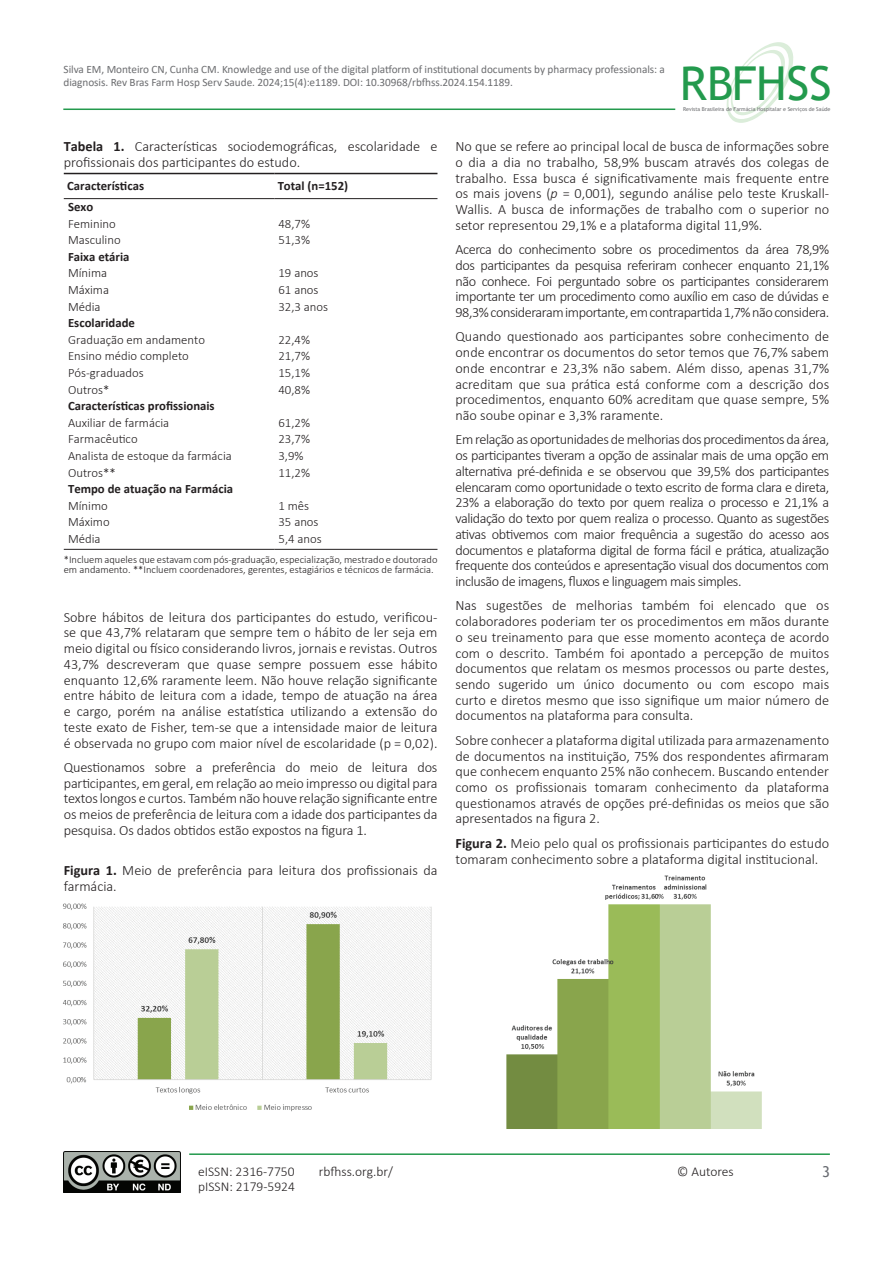
<style>
.page{position:relative;width:893px;height:1263px;background:#fff}
.page>*{position:absolute;margin:0;border:0;box-sizing:border-box;transform-origin:0 0}
.t1{font:46.8px "Trebuchet MS";color:#239a4d}
.t2{font:15px "Trebuchet MS";color:#6a6d73}
.t3{font:300 14.25px/15.8px "Calibri";color:#231f20;text-align:justify}
.t4{font:300 13.5px "Calibri";color:#231f20}
.t5{font:300 12.75px "Calibri";color:#231f20}
.t6{font:700 12.75px "Calibri";color:#231f20}
.t7{font:11.25px/12.8px "Calibri";letter-spacing:-.005em;color:#6c6d70}
.t8{font:300 10.5px/10.5px "Calibri";color:#231f20}
.t9{font:5.4px "Trebuchet MS";color:#6c6d70}
.s1{font-weight:700}
.s2{font-style:italic}
</style>
<div class="page">
<hr style="left:63px;top:109px;width:612px;height:1px;background:#239a4d">
<svg style="left:727px;top:42px;width:66px;height:81px"></svg>
<img style="left:64px;top:1152px;width:117px;height:41px">
<hr style="left:189px;top:1153px;width:641px;height:2px;background:#239a4d">
<svg style="left:64px;top:174px;width:373px;height:375px"></svg>
<svg style="left:64px;top:199px;width:373px;height:332px"></svg>
<hr style="left:64px;top:173px;width:210px;height:1px;background:#231f20">
<hr style="left:274px;top:173px;width:163px;height:1px;background:#231f20">
<hr style="left:64px;top:198px;width:210px;height:1px;background:#231f20">
<hr style="left:274px;top:198px;width:163px;height:1px;background:#231f20">
<hr style="left:64px;top:549px;width:210px;height:1px;background:#231f20">
<hr style="left:274px;top:549px;width:163px;height:1px;background:#231f20">
<img style="left:63px;top:903px;width:369px;height:209px">
<img style="left:506px;top:875px;width:256px;height:254px">
<p class="t7" style="left:64px;top:63px;width:603px">Silva EM, Monteiro CN, Cunha CM. Knowledge and use of the digital platform of institutional documents by pharmacy professionals: a diagnosis. Rev Bras Farm Hosp Serv Saude. 2024;15(4):e1189. DOI: 10.30968/rbfhss.2024.154.1189.</p>
<h1 class="t1" style="left:680px;top:54px;width:153px">RBFHSS</h1>
<p class="t9" style="left:683px;top:106px;width:149px">Revista Brasileira de Farmácia Hospitalar e Serviços de Saúde</p>
<p class="t3" style="left:64px;top:138px;width:375px"><span class="s1">Tabela 1.</span> Características sociodemográficas, escolaridade e profissionais dos participantes do estudo.</p>
<p class="t6" style="left:67px;top:177px;width:78px">Características</p>
<p class="t6" style="left:278px;top:177px;width:72px">Total (n=152)</p>
<p class="t6" style="left:68px;top:198px;width:27px">Sexo</p>
<p class="t5" style="left:68px;top:215px;width:49px">Feminino</p>
<p class="t5" style="left:279px;top:215px;width:33px">48,7%</p>
<p class="t5" style="left:68px;top:232px;width:54px">Masculino</p>
<p class="t5" style="left:279px;top:232px;width:33px">51,3%</p>
<p class="t6" style="left:68px;top:247px;width:63px">Faixa etária</p>
<p class="t5" style="left:68px;top:265px;width:41px">Mínima</p>
<p class="t5" style="left:279px;top:265px;width:42px">19 anos</p>
<p class="t5" style="left:68px;top:282px;width:43px">Máxima</p>
<p class="t5" style="left:279px;top:282px;width:42px">61 anos</p>
<p class="t5" style="left:68px;top:298px;width:34px">Média</p>
<p class="t5" style="left:279px;top:298px;width:51px">32,3 anos</p>
<p class="t6" style="left:68px;top:314px;width:69px">Escolaridade</p>
<p class="t5" style="left:68px;top:332px;width:138px">Graduação em andamento</p>
<p class="t5" style="left:279px;top:332px;width:33px">22,4%</p>
<p class="t5" style="left:68px;top:348px;width:122px">Ensino médio completo</p>
<p class="t5" style="left:279px;top:348px;width:33px">21,7%</p>
<p class="t5" style="left:68px;top:365px;width:77px">Pós-graduados</p>
<p class="t5" style="left:279px;top:365px;width:33px">15,1%</p>
<p class="t5" style="left:68px;top:381px;width:43px">Outros*</p>
<p class="t5" style="left:279px;top:381px;width:33px">40,8%</p>
<p class="t6" style="left:68px;top:397px;width:148px">Características profissionais</p>
<p class="t5" style="left:68px;top:415px;width:103px">Auxiliar de farmácia</p>
<p class="t5" style="left:279px;top:415px;width:33px">61,2%</p>
<p class="t5" style="left:68px;top:431px;width:71px">Farmacêutico</p>
<p class="t5" style="left:279px;top:431px;width:33px">23,7%</p>
<p class="t5" style="left:68px;top:448px;width:165px">Analista de estoque da farmácia</p>
<p class="t5" style="left:279px;top:448px;width:27px">3,9%</p>
<p class="t5" style="left:68px;top:464px;width:49px">Outros**</p>
<p class="t5" style="left:279px;top:464px;width:33px">11,2%</p>
<p class="t6" style="left:68px;top:480px;width:167px">Tempo de atuação na Farmácia</p>
<p class="t5" style="left:68px;top:498px;width:41px">Mínimo</p>
<p class="t5" style="left:279px;top:498px;width:32px">1 mês</p>
<p class="t5" style="left:68px;top:514px;width:43px">Máximo</p>
<p class="t5" style="left:279px;top:514px;width:42px">35 anos</p>
<p class="t5" style="left:68px;top:531px;width:34px">Média</p>
<p class="t5" style="left:279px;top:531px;width:45px">5,4 anos</p>
<p class="t8" style="left:64px;top:554px;width:375px">*Incluem aqueles que estavam com pós-graduação, especialização, mestrado e doutorado em andamento. **Incluem coordenadores, gerentes, estagiários e técnicos de farmácia.</p>
<p class="t3" style="left:64px;top:609px;width:375px">Sobre hábitos de leitura dos participantes do estudo, verificou&shy;se que 43,7% relataram que sempre tem o hábito de ler seja em meio digital ou físico considerando livros, jornais e revistas. Outros 43,7% descreveram que quase sempre possuem esse hábito enquanto 12,6% raramente leem. Não houve relação significante entre hábito de leitura com a idade, tempo de atuação na área e cargo, porém na análise estatística utilizando a extensão do teste exato de Fisher, tem-se que a intensidade maior de leitura é observada no grupo com maior nível de escolaridade (p = 0,02).</p>
<p class="t3" style="left:64px;top:759px;width:375px">Questionamos sobre a preferência do meio de leitura dos participantes, em geral, em relação ao meio impresso ou digital para textos longos e curtos. Também não houve relação significante entre os meios de preferência de leitura com a idade dos participantes da pesquisa. Os dados obtidos estão expostos na figura 1.</p>
<p class="t3" style="left:64px;top:862px;width:375px"><span class="s1">Figura 1.</span> Meio de preferência para leitura dos profissionais da farmácia.</p>
<p class="t3" style="left:455px;top:138px;width:375px">No que se refere ao principal local de busca de informações sobre o dia a dia no trabalho, 58,9% buscam através dos colegas de trabalho. Essa busca é significativamente mais frequente entre os mais jovens (<span class="s2">p</span> = 0,001), segundo análise pelo teste Kruskall-Wallis. A busca de informações de trabalho com o superior no setor representou 29,1% e a plataforma digital 11,9%.</p>
<p class="t3" style="left:455px;top:241px;width:375px">Acerca do conhecimento sobre os procedimentos da área 78,9% dos participantes da pesquisa referiram conhecer enquanto 21,1% não conhece. Foi perguntado sobre os participantes considerarem importante ter um procedimento como auxílio em caso de dúvidas e 98,3% consideraram importante, em contrapartida 1,7% não considera.</p>
<p class="t3" style="left:455px;top:328px;width:375px">Quando questionado aos participantes sobre conhecimento de onde encontrar os documentos do setor temos que 76,7% sabem onde encontrar e 23,3% não sabem. Além disso, apenas 31,7% acreditam que sua prática está conforme com a descrição dos procedimentos, enquanto 60% acreditam que quase sempre, 5% não soube opinar e 3,3% raramente.</p>
<p class="t3" style="left:455px;top:431px;width:375px">Em relação as oportunidades de melhorias dos procedimentos da área, os participantes tiveram a opção de assinalar mais de uma opção em alternativa pré-definida e se observou que 39,5% dos participantes elencaram como oportunidade o texto escrito de forma clara e direta, 23% a elaboração do texto por quem realiza o processo e 21,1% a validação do texto por quem realiza o processo. Quanto as sugestões ativas obtivemos com maior frequência a sugestão do acesso aos documentos e plataforma digital de forma fácil e prática, atualização frequente dos conteúdos e apresentação visual dos documentos com inclusão de imagens, fluxos e linguagem mais simples.</p>
<p class="t3" style="left:455px;top:597px;width:375px">Nas sugestões de melhorias também foi elencado que os colaboradores poderiam ter os procedimentos em mãos durante o seu treinamento para que esse momento aconteça de acordo com o descrito. Também foi apontado a percepção de muitos documentos que relatam os mesmos processos ou parte destes, sendo sugerido um único documento ou com escopo mais curto e diretos mesmo que isso signifique um maior número de documentos na plataforma para consulta.</p>
<p class="t3" style="left:455px;top:732px;width:375px">Sobre conhecer a plataforma digital utilizada para armazenamento de documentos na instituição, 75% dos respondentes afirmaram que conhecem enquanto 25% não conhecem. Buscando entender como os profissionais tomaram conhecimento da plataforma questionamos através de opções pré-definidas os meios que são apresentados na figura 2.</p>
<p class="t3" style="left:455px;top:835px;width:375px"><span class="s1">Figura 2.</span> Meio pelo qual os profissionais participantes do estudo tomaram conhecimento sobre a plataforma digital institucional.</p>
<p class="t4" style="left:198px;top:1163px;width:98px">eISSN: 2316-7750</p>
<p class="t4" style="left:319px;top:1163px;width:75px">rbfhss.org.br/</p>
<p class="t4" style="left:677px;top:1163px;width:58px">© Autores</p>
<p class="t2" style="left:822px;top:1162px;width:9px">3</p>
<p class="t4" style="left:198px;top:1178px;width:98px">pISSN: 2179-5924</p>
</div>
